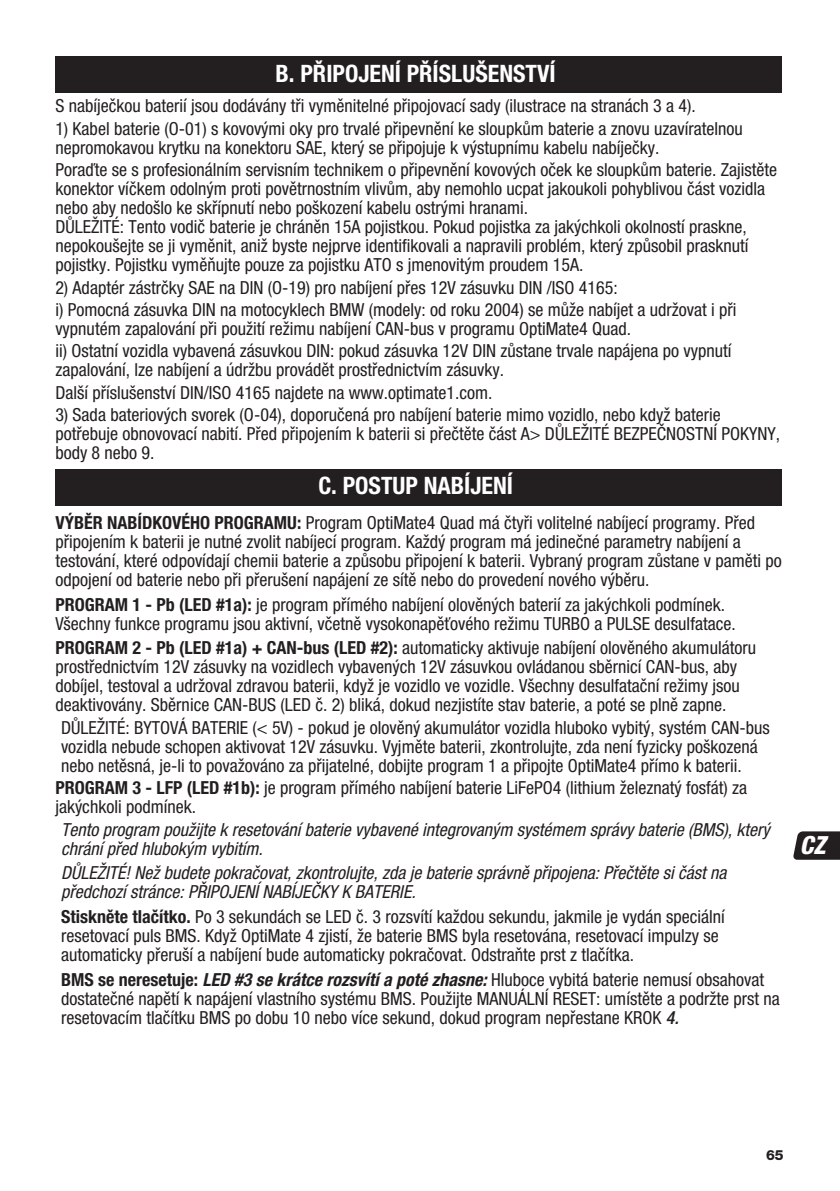
<style>
.page{position:relative;width:840px;height:1191px;background:#fff}
.page>*{position:absolute;margin:0;border:0;box-sizing:border-box;transform-origin:0 0}
.t1{font:italic 800 condensed 25px "Helvetica Neue LT Pro";color:#fff}
.t2{font:700 condensed 24px "Helvetica Neue LT Pro";color:#fff}
.t3{font:condensed 18px/19px "Helvetica Neue LT Pro";color:#231f20}
.t4{font:italic condensed 18px/19px "Helvetica Neue LT Pro";color:#231f20}
.t5{font:800 14px "Helvetica Neue LT Pro";color:#231f20}
.s1{font-weight:700}
.s2{font-weight:700;font-style:italic}
.s3{font-weight:500;font-style:italic}
</style>
<div class="page">
<svg style="left:793px;top:831px;width:46px;height:28px"></svg>
<div style="left:55px;top:57px;width:726px;height:36px;background:#231f20"></div>
<div style="left:55px;top:469px;width:726px;height:36px;background:#231f20"></div>
<h2 class="t2" style="left:275px;top:59px;width:281px">B. PŘIPOJENÍ PŘÍSLUŠENSTVÍ</h2>
<p class="t3" style="left:55px;top:96px;width:641px">S nabíječkou baterií jsou dodávány tři vyměnitelné připojovací sady (ilustrace na stranách 3 a 4).</p>
<p class="t3" style="left:55px;top:119px;width:688px">1) Kabel baterie (O-01) s kovovými oky pro trvalé připevnění ke sloupkům baterie a znovu uzavíratelnou nepromokavou krytku na konektoru SAE, který se připojuje k výstupnímu kabelu nabíječky.</p>
<p class="t3" style="left:55px;top:160px;width:723px">Poraďte se s profesionálním servisním technikem o připevnění kovových oček ke sloupkům baterie. Zajistěte konektor víčkem odolným proti povětrnostním vlivům, aby nemohlo ucpat jakoukoli pohyblivou část vozidla nebo aby nedošlo ke skřípnutí nebo poškození kabelu ostrými hranami.<br>DŮLEŽITÉ: Tento vodič baterie je chráněn 15A pojistkou. Pokud pojistka za jakýchkoli okolností praskne, nepokoušejte se ji vyměnit, aniž byste nejprve identifikovali a napravili problém, který způsobil prasknutí pojistky. Pojistku vyměňujte pouze za pojistku ATO s jmenovitým proudem 15A.</p>
<p class="t3" style="left:55px;top:276px;width:682px;line-height:22.4px">2) Adaptér zástrčky SAE na DIN (O-19) pro nabíjení přes 12V zásuvku DIN /ISO 4165:<br>i) Pomocná zásuvka DIN na motocyklech BMW (modely: od roku 2004) se může nabíjet a udržovat i při</p>
<p class="t3" style="left:55px;top:317px;width:677px;line-height:22.4px">vypnutém zapalování při použití režimu nabíjení CAN-bus v programu OptiMate4 Quad.<br>ii) Ostatní vozidla vybavená zásuvkou DIN: pokud zásuvka 12V DIN zůstane trvale napájena po vypnutí</p>
<p class="t3" style="left:55px;top:359px;width:450px;line-height:22.4px">zapalování, lze nabíjení a údržbu provádět prostřednictvím zásuvky.<br>Další příslušenství DIN/ISO 4165 najdete na www.optimate1.com.</p>
<p class="t3" style="left:55px;top:405px;width:726px">3) Sada bateriových svorek (O-04), doporučená pro nabíjení baterie mimo vozidlo, nebo když baterie potřebuje obnovovací nabití. Před připojením k baterii si přečtěte část A&gt; DŮLEŽITÉ BEZPEČNOSTNÍ POKYNY, body 8 nebo 9.</p>
<h2 class="t2" style="left:318px;top:471px;width:196px">C. POSTUP NABÍJENÍ</h2>
<p class="t3" style="left:55px;top:513px;width:727px"><span class="s1">VÝBĚR NABÍDKOVÉHO PROGRAMU:</span> Program OptiMate4 Quad má čtyři volitelné nabíjecí programy. Před připojením k baterii je nutné zvolit nabíjecí program. Každý program má jedinečné parametry nabíjení a testování, které odpovídají chemii baterie a způsobu připojení k baterii. Vybraný program zůstane v paměti po odpojení od baterie nebo při přerušení napájení ze sítě nebo do provedení nového výběru.</p>
<p class="t3" style="left:55px;top:594px;width:681px"><span class="s1">PROGRAM 1 - Pb (LED #1a):</span> je program přímého nabíjení olověných baterií za jakýchkoli podmínek.<br>Všechny funkce programu jsou aktivní, včetně vysokonapěťového režimu TURBO a PULSE desulfatace.</p>
<p class="t3" style="left:55px;top:638px;width:701px"><span class="s1">PROGRAM 2 - Pb (LED #1a) + CAN-bus (LED #2):</span> automaticky aktivuje nabíjení olověného akumulátoru prostřednictvím 12V zásuvky na vozidlech vybavených 12V zásuvkou ovládanou sběrnicí CAN-bus, aby dobíjel, testoval a udržoval zdravou baterii, když je vozidlo ve vozidle. Všechny desulfatační režimy jsou deaktivovány. Sběrnice CAN-BUS (LED č. 2) bliká, dokud nezjistíte stav baterie, a poté se plně zapne.</p>
<p class="t3" style="left:61px;top:717px;width:709px">DŮLEŽITÉ: BYTOVÁ BATERIE (&lt; 5V) - pokud je olověný akumulátor vozidla hluboko vybitý, systém CAN-bus vozidla nebude schopen aktivovat 12V zásuvku. Vyjměte baterii, zkontrolujte, zda není fyzicky poškozená nebo netěsná, je-li to považováno za přijatelné, dobijte program 1 a připojte OptiMate4 přímo k baterii.</p>
<p class="t3" style="left:55px;top:778px;width:693px"><span class="s1">PROGRAM 3 - LFP (LED #1b):</span> je program přímého nabíjení baterie LiFePO4 (lithium železnatý fosfát) za jakýchkoli podmínek.</p>
<p class="t4" style="left:61px;top:819px;width:709px">Tento program použijte k resetování baterie vybavené integrovaným systémem správy baterie (BMS), který chrání před hlubokým vybitím.</p>
<p class="t4" style="left:61px;top:863px;width:666px">DŮLEŽITÉ! Než budete pokračovat, zkontrolujte, zda je baterie správně připojena: Přečtěte si část na předchozí stránce: PŘIPOJENÍ NABÍJEČKY K BATERIE.</p>
<p class="t3" style="left:61px;top:907px;width:665px"><span class="s1">Stiskněte tlačítko.</span> Po 3 sekundách se LED č. 3 rozsvítí každou sekundu, jakmile je vydán speciální resetovací puls BMS. Když OptiMate 4 zjistí, že baterie BMS byla resetována, resetovací impulzy se automaticky přeruší a nabíjení bude automaticky pokračovat. Odstraňte prst z tlačítka.</p>
<p class="t3" style="left:61px;top:969px;width:719px"><span class="s1">BMS se neresetuje:</span> <span class="s2">LED #3 se krátce rozsvítí a poté zhasne:</span> Hluboce vybitá baterie nemusí obsahovat dostatečné napětí k napájení vlastního systému BMS. Použijte MANUÁLNÍ RESET: umístěte a podržte prst na resetovacím tlačítku BMS po dobu 10 nebo více sekund, dokud program nepřestane KROK <span class="s3">4.</span></p>
<h1 class="t1" style="left:799px;top:827px;width:27px">CZ</h1>
<p class="t5" style="left:765px;top:1146px;width:19px">65</p>
</div>
